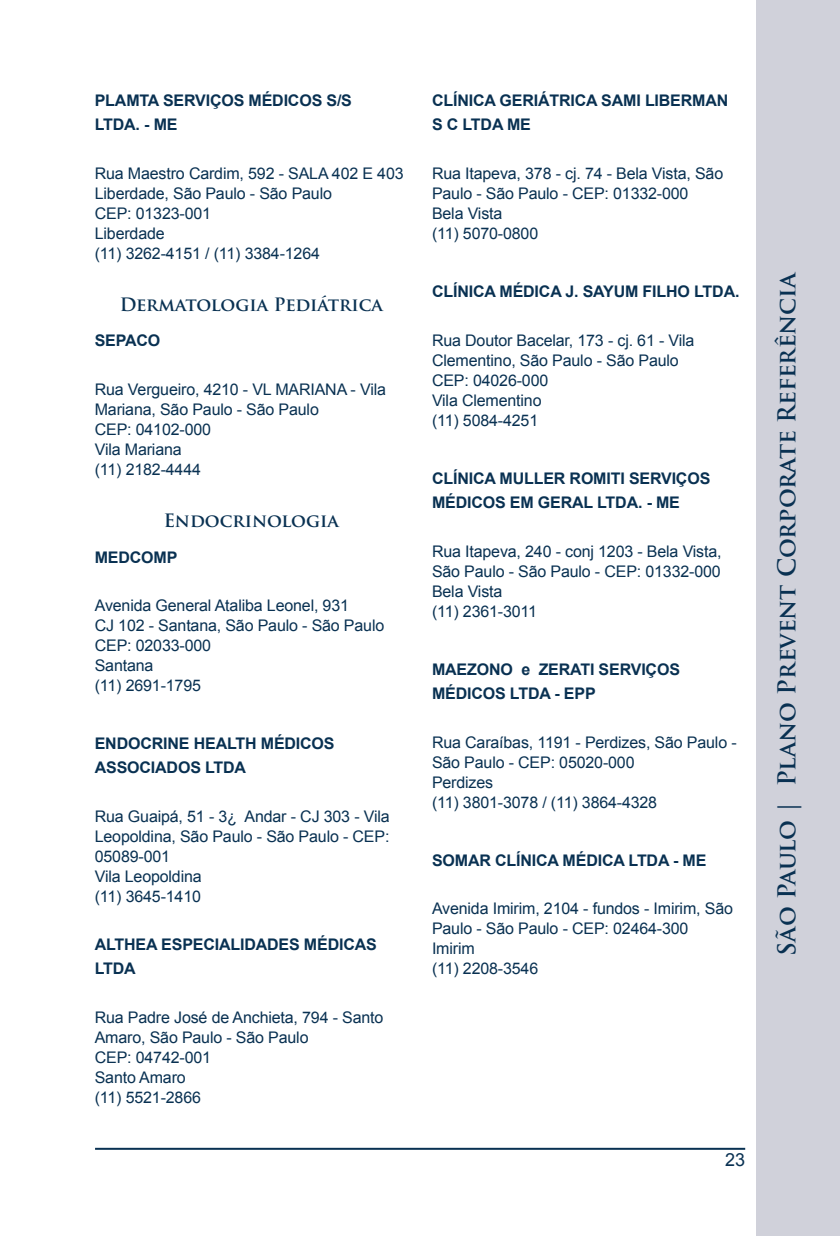
<style>
.page{position:relative;width:840px;height:1236px;background:#fff}
.page>*{position:absolute;margin:0;border:0;box-sizing:border-box;transform-origin:0 0}
.t1{font:700 24px "Trajan Pro";letter-spacing:-.01em;color:#093152}
.t2{font:700 18px "Trajan Pro";color:#093152}
.t3{font:18px "Arial";color:#093152}
.t4{font:16px/20px "Arial";letter-spacing:-.01em;color:#093152}
.t5{font:700 16px/24px "Arial";letter-spacing:-.01em;color:#093152}
</style>
<div class="page">
<div style="left:755px;top:0;width:84px;height:1236px;background:#d0d1da"></div>
<hr style="left:95px;top:1148px;width:649px;height:2px;background:#093152">
<p class="t5" style="left:95px;top:89px;width:258px">PLAMTA SERVIÇOS MÉDICOS S/S<br>LTDA. - ME</p>
<p class="t4" style="left:95px;top:164px;width:310px">Rua Maestro Cardim, 592 - SALA 402 E 403<br>Liberdade, São Paulo - São Paulo<br>CEP: 01323-001<br>Liberdade<br>(11) 3262-4151 / (11) 3384-1264</p>
<p class="t2" style="left:120px;top:293px;width:264px">Dermatologia Pediátrica</p>
<p class="t5" style="left:95px;top:329px;width:67px">SEPACO</p>
<p class="t4" style="left:95px;top:380px;width:292px">Rua Vergueiro, 4210 - VL MARIANA - Vila<br>Mariana, São Paulo - São Paulo<br>CEP: 04102-000<br>Vila Mariana<br>(11) 2182-4444</p>
<p class="t2" style="left:164px;top:510px;width:176px">Endocrinologia</p>
<p class="t5" style="left:95px;top:545px;width:84px">MEDCOMP</p>
<p class="t4" style="left:95px;top:596px;width:291px">Avenida General Ataliba Leonel, 931<br>CJ 102 - Santana, São Paulo - São Paulo<br>CEP: 02033-000<br>Santana<br>(11) 2691-1795</p>
<p class="t5" style="left:95px;top:732px;width:241px">ENDOCRINE HEALTH MÉDICOS<br>ASSOCIADOS LTDA</p>
<p class="t4" style="left:95px;top:807px;width:296px">Rua Guaipá, 51 - 3¿ Andar - CJ 303 - Vila<br>Leopoldina, São Paulo - São Paulo - CEP:<br>05089-001<br>Vila Leopoldina<br>(11) 3645-1410</p>
<p class="t5" style="left:95px;top:933px;width:283px">ALTHEA ESPECIALIDADES MÉDICAS<br>LTDA</p>
<p class="t4" style="left:95px;top:1008px;width:290px">Rua Padre José de Anchieta, 794 - Santo<br>Amaro, São Paulo - São Paulo<br>CEP: 04742-001<br>Santo Amaro<br>(11) 5521-2866</p>
<p class="t5" style="left:432px;top:89px;width:298px">CLÍNICA GERIÁTRICA SAMI LIBERMAN<br>S C LTDA ME</p>
<p class="t4" style="left:432px;top:164px;width:292px">Rua Itapeva, 378 - cj. 74 - Bela Vista, São<br>Paulo - São Paulo - CEP: 01332-000<br>Bela Vista<br>(11) 5070-0800</p>
<p class="t5" style="left:432px;top:280px;width:309px">CLÍNICA MÉDICA J. SAYUM FILHO LTDA.</p>
<p class="t4" style="left:432px;top:330px;width:264px">Rua Doutor Bacelar, 173 - cj. 61 - Vila<br>Clementino, São Paulo - São Paulo<br>CEP: 04026-000<br>Vila Clementino<br>(11) 5084-4251</p>
<p class="t5" style="left:432px;top:467px;width:280px">CLÍNICA MULLER ROMITI SERVIÇOS<br>MÉDICOS EM GERAL LTDA. - ME</p>
<p class="t4" style="left:432px;top:541px;width:291px">Rua Itapeva, 240 - conj 1203 - Bela Vista,<br>São Paulo - São Paulo - CEP: 01332-000<br>Bela Vista<br>(11) 2361-3011</p>
<p class="t5" style="left:432px;top:658px;width:249px">MAEZONO e ZERATI SERVIÇOS<br>MÉDICOS LTDA - EPP</p>
<p class="t4" style="left:432px;top:732px;width:306px">Rua Caraíbas, 1191 - Perdizes, São Paulo -<br>São Paulo - CEP: 05020-000<br>Perdizes<br>(11) 3801-3078 / (11) 3864-4328</p>
<p class="t5" style="left:432px;top:848px;width:276px">SOMAR CLÍNICA MÉDICA LTDA - ME</p>
<p class="t4" style="left:432px;top:899px;width:302px">Avenida Imirim, 2104 - fundos - Imirim, São<br>Paulo - São Paulo - CEP: 02464-300<br>Imirim<br>(11) 2208-3546</p>
<p class="t3" style="left:724px;top:1148px;width:22px">23</p>
<h1 class="t1" style="left:771px;top:955px;width:686px;rotate:-90deg">São Paulo | Plano Prevent Corporate Referência</h1>
</div>
